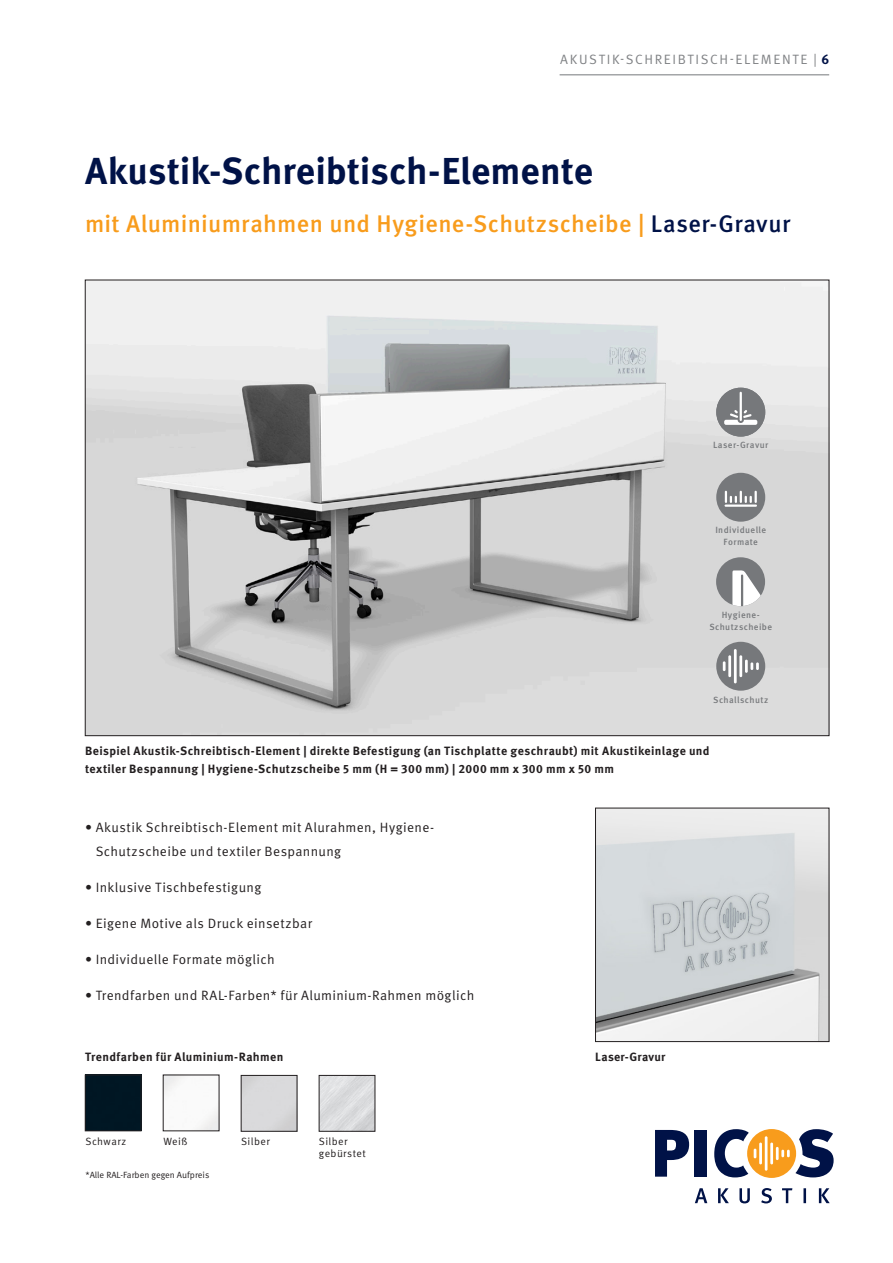
<style>
.page{position:relative;width:893px;height:1263px;background:#fff}
.page>*{position:absolute;margin:0;border:0;box-sizing:border-box;transform-origin:0 0}
.t1{font:700 37.5px "Meta Pro";color:#001247}
.t2{font:500 24px "Meta Pro";letter-spacing:.01em;color:#f89c1c}
.t3{font:13.5px/24px "Meta Pro";letter-spacing:.025em;color:#231f20}
.t4{font:13.5px "Meta Pro";letter-spacing:.12em;color:#808285}
.t5{font:700 12px/18px "Meta Pro";letter-spacing:.03em;color:#231f20}
.t6{font:10.5px/12px "Meta Pro";letter-spacing:.04em;color:#231f20}
.t7{font:500 9px/12px "Meta Pro";letter-spacing:.045em;color:#76787b;text-align:center}
.t8{font:9px "Meta Pro";color:#231f20}
.s1{font-weight:700;color:#001247}
.s2{color:#001247}
</style>
<div class="page">
<img style="left:597px;top:810px;width:230px;height:230px">
<div style="left:595px;top:808px;width:234px;height:234px;border:1px solid #231f20"></div>
<img style="left:87px;top:282px;width:740px;height:452px">
<hr style="left:560px;top:75px;width:269px;height:1px;background:#76787b">
<div style="left:716px;top:642px;width:49px;height:49px;background:#76787b;border-radius:50%"></div>
<svg style="left:723px;top:661px;width:2px;height:10px"></svg>
<hr style="left:739px;top:655px;width:3px;height:22px;background:#fff">
<svg style="left:745px;top:660px;width:14px;height:13px"></svg>
<hr style="left:728px;top:655px;width:3px;height:22px;background:#fff">
<hr style="left:734px;top:649px;width:3px;height:34px;background:#fff">
<div style="left:716px;top:388px;width:49px;height:49px;background:#76787b;border-radius:50%"></div>
<hr style="left:740px;top:393px;width:2px;height:27px;background:#fff">
<svg style="left:724px;top:408px;width:33px;height:17px"></svg>
<div style="left:716px;top:473px;width:49px;height:49px;background:#76787b;border-radius:50%"></div>
<hr style="left:726px;top:504px;width:30px;height:3px;background:#fff">
<svg style="left:725px;top:492px;width:32px;height:10px"></svg>
<div style="left:716px;top:557px;width:49px;height:49px;background:#76787b;border-radius:50%"></div>
<svg style="left:732px;top:570px;width:33px;height:36px"></svg>
<hr style="left:741px;top:576px;width:2px;height:30px;background:#76787b">
<img style="left:321px;top:1077px;width:52px;height:52px">
<div style="left:87px;top:1077px;width:52px;height:52px;background:#001623"></div>
<div style="left:85px;top:1075px;width:56px;height:56px;border:1px solid #231f20"></div>
<svg style="left:747px;top:1129px;width:49px;height:49px"></svg>
<svg style="left:695px;top:1188px;width:135px;height:15px"></svg>
<svg style="left:655px;top:1130px;width:34px;height:47px"></svg>
<div style="left:695px;top:1130px;width:12px;height:47px;background:#001247"></div>
<svg style="left:714px;top:1129px;width:42px;height:48px"></svg>
<hr style="left:770px;top:1142px;width:3px;height:22px;background:#fff">
<svg style="left:776px;top:1129px;width:58px;height:48px"></svg>
<hr style="left:759px;top:1142px;width:3px;height:22px;background:#fff">
<hr style="left:765px;top:1136px;width:2px;height:35px;background:#fff">
<p class="t4" style="left:560px;top:51px;width:271px">AKUSTIK-SCHREIBTISCH-ELEMENTE | <span class="s1">6</span></p>
<h1 class="t1" style="left:85px;top:147px;width:509px">Akustik-Schreibtisch-Elemente</h1>
<h2 class="t2" style="left:85px;top:208px;width:707px">mit Aluminiumrahmen und Hygiene-Schutzscheibe | <span class="s2">Laser-Gravur</span></h2>
<p class="t7" style="left:713px;top:439px;width:57px">Laser-Gravur</p>
<p class="t7" style="left:715px;top:524px;width:52px">Individuelle<br>Formate</p>
<p class="t7" style="left:709px;top:609px;width:64px">Hygiene-<br>Schutzscheibe</p>
<p class="t7" style="left:713px;top:694px;width:57px">Schallschutz</p>
<p class="t5" style="left:85px;top:742px;width:626px">Beispiel Akustik-Schreibtisch-Element | direkte Befestigung (an Tischplatte geschraubt) mit Akustikeinlage und textiler Bespannung | Hygiene-Schutzscheibe 5 mm (H = 300 mm) | 2000 mm x 300 mm x 50 mm</p>
<p class="t3" style="left:96px;top:816px;width:340px;text-indent:-11px">• Akustik Schreibtisch-Element mit Alurahmen, Hygiene-<br>Schutzscheibe und textiler Bespannung</p>
<p class="t3" style="left:85px;top:876px;width:178px">• Inklusive Tischbefestigung</p>
<p class="t3" style="left:85px;top:912px;width:228px">• Eigene Motive als Druck einsetzbar</p>
<p class="t3" style="left:85px;top:948px;width:191px">• Individuelle Formate möglich</p>
<p class="t3" style="left:85px;top:984px;width:391px">• Trendfarben und RAL-Farben* für Aluminium-Rahmen möglich</p>
<p class="t5" style="left:85px;top:1048px;width:200px">Trendfarben für Aluminium-Rahmen</p>
<p class="t6" style="left:85px;top:1135px;width:42px">Schwarz</p>
<p class="t6" style="left:163px;top:1135px;width:26px">Weiß</p>
<p class="t6" style="left:241px;top:1136px;width:30px">Silber</p>
<p class="t6" style="left:319px;top:1136px;width:48px">Silber gebürstet</p>
<p class="t8" style="left:85px;top:1169px;width:125px">*Alle RAL-Farben gegen Aufpreis</p>
<p class="t5" style="left:595px;top:1048px;width:71px">Laser-Gravur</p>
</div>
